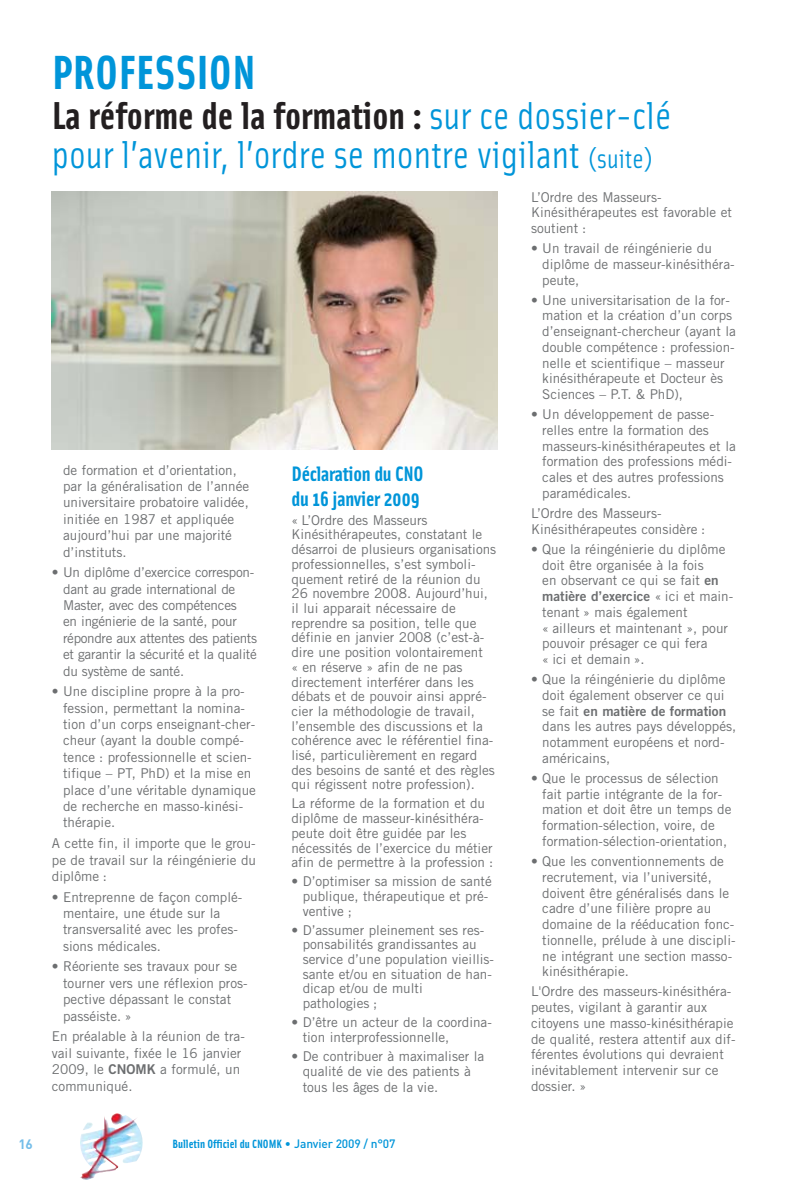
<style>
.page{position:relative;width:787px;height:1192px;background:#fff}
.page>*{position:absolute;margin:0;border:0;box-sizing:border-box;transform-origin:0 0}
.t1{font:700 48px "Solex";color:#0095d9}
.t2{font:39px/39px "Solex";color:#0095d9}
.t3{font:700 21px/24.6px "Solex";letter-spacing:-.015em;color:#0095d9}
.t4{font:13.5px/15.8px "Trade Gothic";color:#6c6e70}
.t5{font:13.5px/16.4px "Trade Gothic";letter-spacing:-.02em;color:#6c6e70}
.t6{font:13.5px "Trade Gothic Bold Two";color:#6c6e70}
.t7{font:700 13.5px "DIN";color:#74bde9}
.t8{font:700 12px "Solex";color:#0095d9}
.s1{font-weight:700;color:#231f20}
.s2{font-size:27px}
.s3{font-family:"Trade Gothic Bold Two"}
.s4{font-family:"DIN";font-weight:500}
.s5{font-family:"Trade Gothic"}
</style>
<div class="page">
<svg style="left:51px;top:191px;width:447px;height:989px"></svg>
<h1 class="t1" style="left:52px;top:54px;width:206px">PROFESSION</h1>
<h2 class="t2" style="left:52px;top:99px;width:621px"><span class="s1">La réforme de la formation :</span> sur ce dossier-clé pour l’avenir, l’ordre se montre vigilant <span class="s2">(suite)</span></h2>
<p class="t4" style="left:63px;top:462px;width:188px;line-height:16.4px">de formation et d’orientation, par la généralisation de l’année universitaire probatoire validée, initiée en 1987 et appliquée aujourd’hui par une majorité d’instituts.</p>
<p class="t5" style="left:63px;top:565px;width:195px;text-indent:-11px">• Un diplôme d’exercice correspon&shy;dant au grade international de<br>Master, avec des compétences<br>en ingénierie de la santé, pour répondre aux attentes des patients et garantir la sécurité et la qualité du système de santé.</p>
<p class="t4" style="left:63px;top:684px;width:194px;line-height:16.4px;text-indent:-11px">• Une discipline propre à la pro&shy;fession, permettant la nomina&shy;tion d’un corps enseignant-cher&shy;cheur (ayant la double compé&shy;tence : professionnelle et scien&shy;tifique – PT, PhD) et la mise en place d’une véritable dynamique de recherche en masso-kinési&shy;thérapie.</p>
<p class="t4" style="left:52px;top:836px;width:206px;line-height:16.4px;text-align:justify">A cette fin, il importe que le grou&shy;pe de travail sur la réingénierie du diplôme :</p>
<p class="t4" style="left:63px;top:889px;width:181px;line-height:16.4px;text-indent:-11px">• Entreprenne de façon complé&shy;mentaire, une étude sur la transversalité avec les profes&shy;sions médicales.</p>
<p class="t4" style="left:63px;top:959px;width:186px;line-height:16.4px;text-indent:-11px">• Réoriente ses travaux pour se tourner vers une réflexion pros&shy;pective dépassant le constat passéiste. »</p>
<p class="t4" style="left:52px;top:1029px;width:194px;line-height:16.4px">En préalable à la réunion de tra&shy;vail suivante, fixée le 16 janvier<br>2009, le <span class="s3">CNOMK</span> a formulé, un communiqué.</p>
<h3 class="t3" style="left:291px;top:463px;width:134px">Déclaration du CNO du 16 janvier 2009</h3>
<p class="t4" style="left:291px;top:513px;width:206px;line-height:14.7px">« L’Ordre des Masseurs<br>Kinésithérapeutes, constatant le désarroi de plusieurs organisations professionnelles, s’est symboli&shy;quement retiré de la réunion du<br>26 novembre 2008. Aujourd’hui, il lui apparait nécessaire de reprendre sa position, telle que définie en janvier 2008 (c’est-à&shy;dire une position volontairement<br>« en réserve » afin de ne pas directement interférer dans les débats et de pouvoir ainsi appré&shy;cier la méthodologie de travail, l’ensemble des discussions et la cohérence avec le référentiel fina&shy;lisé, particulièrement en regard des besoins de santé et des règles qui régissent notre profession).</p>
<p class="t4" style="left:291px;top:797px;width:203px;line-height:14.7px">La réforme de la formation et du diplôme de masseur-kinésithéra&shy;peute doit être guidée par les nécessités de l’exercice du métier afin de permettre à la profession :</p>
<p class="t4" style="left:303px;top:875px;width:191px;line-height:14.7px;text-indent:-11px">• D’optimiser sa mission de santé publique, thérapeutique et pré&shy;ventive ;</p>
<p class="t4" style="left:303px;top:923px;width:193px;line-height:14.7px;text-indent:-11px">• D’assumer pleinement ses res&shy;ponsabilités grandissantes au service d’une population vieillis&shy;sante et/ou en situation de han&shy;dicap et/ou de multi<br>pathologies ;</p>
<p class="t4" style="left:303px;top:1016px;width:191px;line-height:14.7px;text-indent:-11px">• D’être un acteur de la coordina&shy;tion interprofessionnelle,</p>
<p class="t4" style="left:303px;top:1049px;width:183px;line-height:15.1px;text-indent:-11px">• De contribuer à maximaliser la qualité de vie des patients à tous les âges de la vie.</p>
<p class="t7" style="left:18px;top:1139px;width:16px">16</p>
<p class="t8" style="left:172px;top:1139px;width:225px">Bulletin Officiel du CNOMK <span class="s4">• Janvier 2009 / n°07</span></p>
<p class="t4" style="left:531px;top:190px;width:203px">L’Ordre des Masseurs-<br>Kinésithérapeutes est favorable et soutient :</p>
<p class="t4" style="left:542px;top:241px;width:194px;text-indent:-11px">• Un travail de réingénierie du diplôme de masseur-kinésithéra&shy;peute,</p>
<p class="t4" style="left:542px;top:293px;width:195px;text-indent:-11px">• Une universitarisation de la for&shy;mation et la création d’un corps d’enseignant-chercheur (ayant la double compétence : profession&shy;nelle et scientifique – masseur kinésithérapeute et Docteur ès<br>Sciences – P.T. &amp; PhD),</p>
<p class="t4" style="left:542px;top:407px;width:195px;text-indent:-11px">• Un développement de passe&shy;relles entre la formation des masseurs-kinésithérapeutes et la formation des professions médi&shy;cales et des autres professions paramédicales.</p>
<p class="t4" style="left:531px;top:506px;width:176px">L’Ordre des Masseurs-<br>Kinésithérapeutes considère :</p>
<p class="t4" style="left:542px;top:542px;width:185px;text-indent:-11px">• Que la réingénierie du diplôme doit être organisée à la fois<br>en observant ce qui se fait <span class="s3">en</span></p>
<p class="t6" style="left:542px;top:591px;width:192px">matière d’exercice <span class="s5">« ici et main-</span></p>
<p class="t4" style="left:542px;top:605px;width:187px">tenant » mais également<br>« ailleurs et maintenant », pour pouvoir présager ce qui fera<br>« ici et demain ».</p>
<p class="t4" style="left:531px;top:672px;width:196px;text-align:right">• Que la réingénierie du diplôme doit également observer ce qui</p>
<p class="t6" style="left:542px;top:705px;width:185px"><span class="s5">se fait</span> en matière de formation</p>
<p class="t4" style="left:542px;top:719px;width:195px">dans les autres pays développés, notamment européens et nord&shy;américains,</p>
<p class="t4" style="left:542px;top:771px;width:191px;text-indent:-11px">• Que le processus de sélection fait partie intégrante de la for&shy;mation et doit être un temps de formation-sélection, voire, de formation-sélection-orientation,</p>
<p class="t4" style="left:542px;top:854px;width:195px;text-indent:-11px">• Que les conventionnements de recrutement, via l’université, doivent être généralisés dans le cadre d’une filière propre au domaine de la rééducation fonc&shy;tionnelle, prélude à une discipli&shy;ne intégrant une section masso&shy;kinésithérapie.</p>
<p class="t4" style="left:531px;top:984px;width:206px">L'Ordre des masseurs-kinésithéra&shy;peutes, vigilant à garantir aux citoyens une masso-kinésithérapie de qualité, restera attentif aux dif&shy;férentes évolutions qui devraient inévitablement intervenir sur ce dossier. »</p>
</div>
